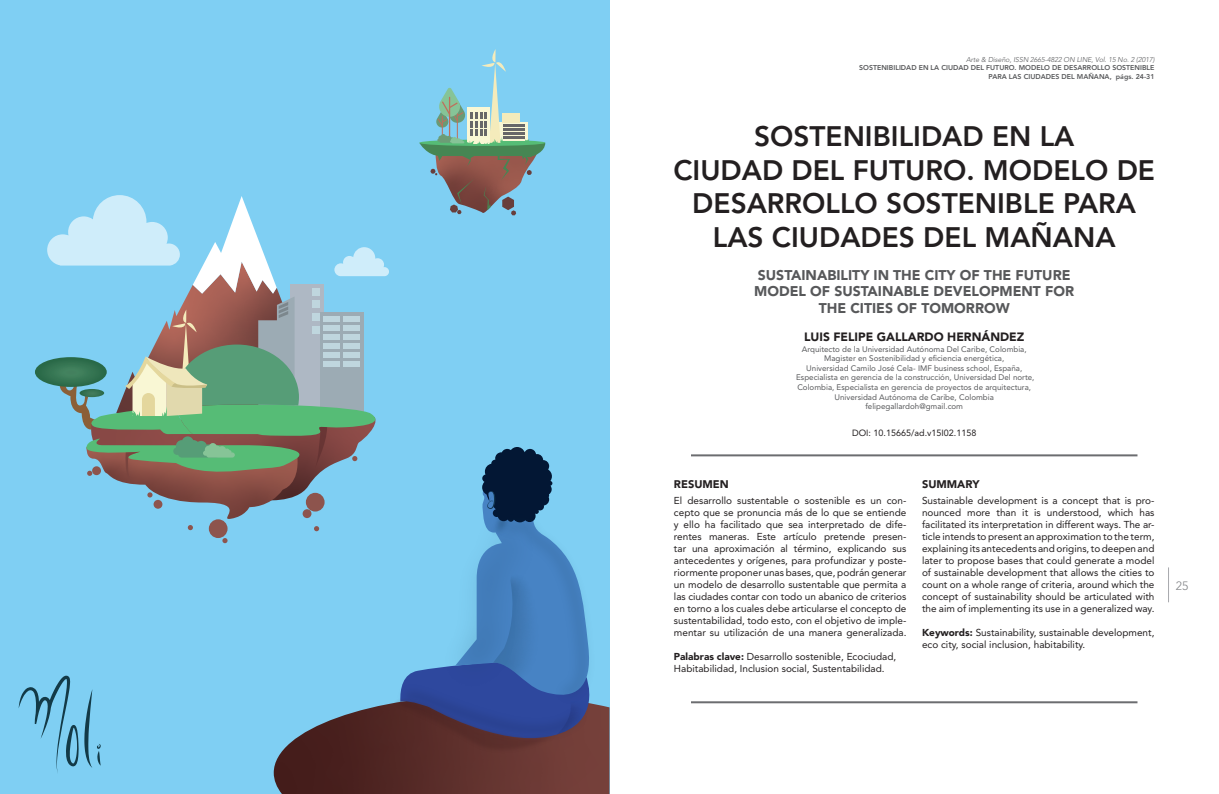
<style>
.page{position:relative;width:1219px;height:794px;background:#fff}
.page>*{position:absolute;margin:0;border:0;box-sizing:border-box;transform-origin:0 0}
.t1{font:800 28px/33.6px "Avenir LT Std";color:#231f20;text-align:center}
.t2{font:900 14px "Avenir LT Std";color:#57585a}
.t3{font:900 12px "Avenir LT Std";color:#231f20}
.t4{font:300 12px "Avenir LT Std";color:#808285}
.t5{font:900 11px "Avenir LT Std";color:#231f20}
.t6{font:10px/12px "Avenir LT Std";color:#231f20}
.t7{font:9px "Avenir LT Std";color:#231f20}
.t8{font:8px "Avenir LT Std";color:#57585a}
.t9{font:800 7px "Avenir LT Std";color:#57585a}
.t10{font:italic 300 7px "Avenir LT Std";color:#57585a}
.s1{font-weight:900}
</style>
<div class="page">
<hr style="left:1168px;top:567px;width:1px;height:35px;background:#a8a9ad">
<hr style="left:691px;top:454px;width:446px;height:2px;background:#6c6d70">
<hr style="left:691px;top:701px;width:446px;height:2px;background:#6c6d70">
<div style="left:0;top:0;width:609px;height:794px;background:#7fcff3"></div>
<svg style="left:19px;top:49px;width:590px;height:745px"></svg>
<img style="left:466px;top:485px;width:143px;height:173px">
<img style="left:369px;top:658px;width:240px;height:109px">
<p class="t10" style="left:966px;top:55px;width:190px">Arte &amp; Diseño, ISSN 2665-4822 ON LINE, Vol. 15 No. 2 (2017)</p>
<p class="t9" style="left:859px;top:64px;width:297px">SOSTENIBILIDAD EN LA CIUDAD DEL FUTURO. MODELO DE DESARROLLO SOSTENIBLE</p>
<p class="t9" style="left:989px;top:72px;width:167px">PARA LAS CIUDADES DEL MAÑANA, págs. 24-31</p>
<p class="t1" style="left:754px;top:119px;width:322px">SOSTENIBILIDAD EN LA</p>
<p class="t1" style="left:673px;top:153px;width:483px">CIUDAD DEL FUTURO. MODELO DE<br>DESARROLLO SOSTENIBLE PARA<br>LAS CIUDADES DEL MAÑANA</p>
<p class="t2" style="left:758px;top:266px;width:314px">SUSTAINABILITY IN THE CITY OF THE FUTURE</p>
<p class="t2" style="left:754px;top:283px;width:321px">MODEL OF SUSTAINABLE DEVELOPMENT FOR</p>
<p class="t2" style="left:819px;top:300px;width:192px">THE CITIES OF TOMORROW</p>
<p class="t3" style="left:804px;top:330px;width:222px">LUIS FELIPE GALLARDO HERNÁNDEZ</p>
<p class="t8" style="left:802px;top:344px;width:226px">Arquitecto de la Universidad Autónoma Del Caribe, Colombia,</p>
<p class="t8" style="left:824px;top:354px;width:182px">Magister en Sostenibilidad y eficiencia energética,</p>
<p class="t8" style="left:806px;top:363px;width:217px">Universidad Camilo José Cela- IMF business school, España,</p>
<p class="t8" style="left:796px;top:373px;width:240px">Especialista en gerencia de la construcción, Universidad Del norte,</p>
<p class="t8" style="left:797px;top:382px;width:235px">Colombia, Especialista en gerencia de proyectos de arquitectura,</p>
<p class="t8" style="left:835px;top:392px;width:161px">Universidad Autónoma de Caribe, Colombia</p>
<p class="t8" style="left:865px;top:402px;width:99px">felipegallardoh@gmail.com</p>
<p class="t7" style="left:852px;top:427px;width:126px">DOI: 10.15665/ad.v15I02.1158</p>
<p class="t5" style="left:674px;top:478px;width:56px">RESUMEN</p>
<p class="t5" style="left:922px;top:478px;width:59px">SUMMARY</p>
<p class="t6" style="left:674px;top:494px;width:234px;text-align:justify">El desarrollo sustentable o sostenible es un con&shy;cepto que se pronuncia más de lo que se entiende y ello ha facilitado que sea interpretado de dife-</p>
<p class="t6" style="left:674px;top:530px;width:234px">rentes maneras. Este artículo pretende presen&shy;tar una aproximación al término, explicando sus</p>
<p class="t6" style="left:674px;top:554px;width:234px;text-align:justify">antecedentes y orígenes, para profundizar y poste&shy;riormente proponer unas bases, que, podrán generar un modelo de desarrollo sustentable que permita a las ciudades contar con todo un abanico de criterios en torno a los cuales debe articularse el concepto de sustentabilidad, todo esto, con el objetivo de imple&shy;mentar su utilización de una manera generalizada.</p>
<p class="t6" style="left:674px;top:650px;width:224px"><span class="s1">Palabras clave:</span> Desarrollo sostenible, Ecociudad,<br>Habitabilidad, Inclusion social, Sustentabilidad.</p>
<p class="t6" style="left:922px;top:494px;width:234px">Sustainable development is a concept that is pro&shy;nounced more than it is understood, which has</p>
<p class="t6" style="left:922px;top:518px;width:234px;text-align:justify">facilitated its interpretation in different ways. The ar&shy;ticle intends to present an approximation to the term, explaining its antecedents and origins, to deepen and later to propose bases that could generate a model of sustainable development that allows the cities to count on a whole range of criteria, around which the concept of sustainability should be articulated with the aim of implementing its use in a generalized way.</p>
<p class="t6" style="left:922px;top:626px;width:234px"><span class="s1">Keywords:</span> Sustainability, sustainable development, eco city, social inclusion, habitability.</p>
<p class="t4" style="left:1176px;top:578px;width:14px">25</p>
</div>
